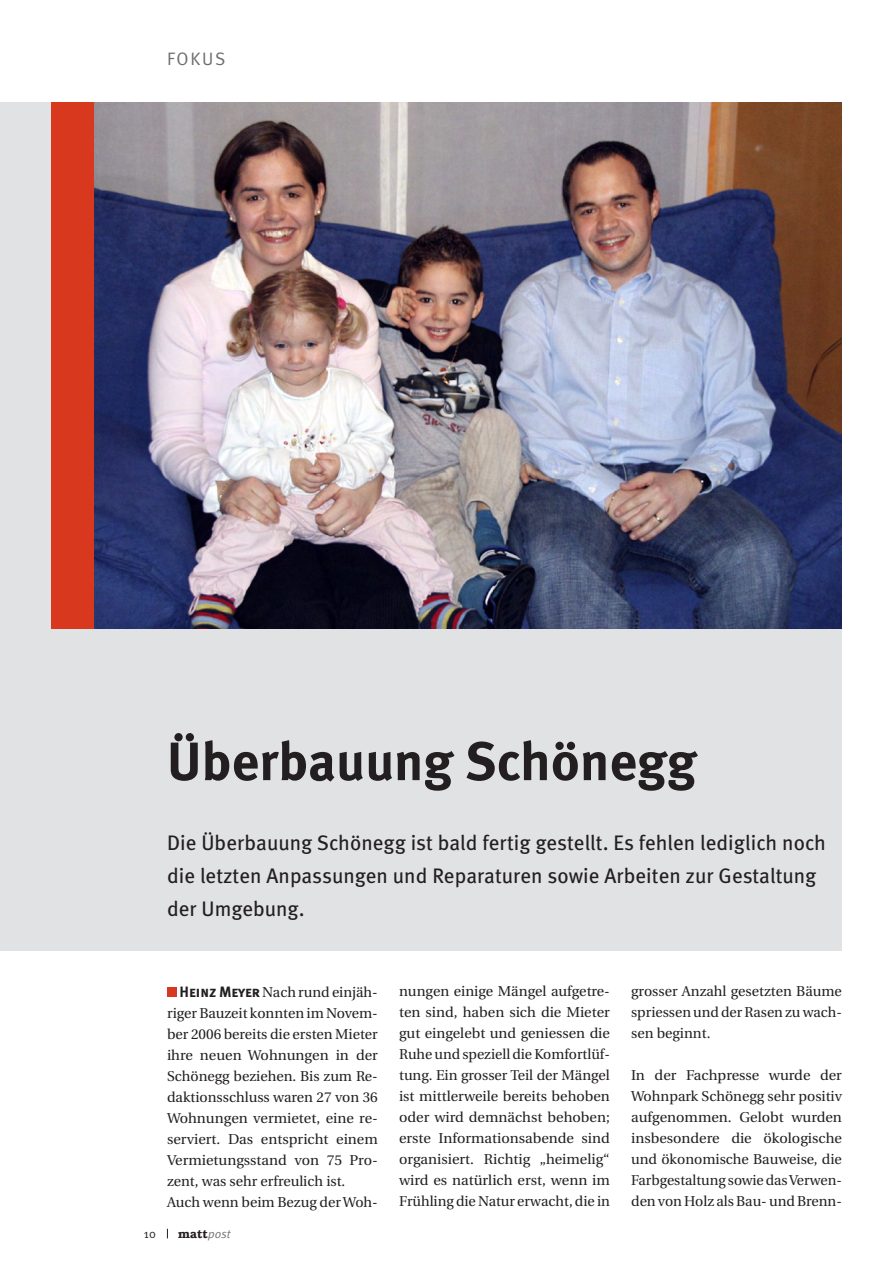
<style>
.page{position:relative;width:893px;height:1263px;background:#fff}
.page>*{position:absolute;margin:0;border:0;box-sizing:border-box;transform-origin:0 0}
.Titel_Hauptartikel{font:700 54px "Meta";letter-spacing:.005em;color:#231f20}
.Lead_Hauptartikel{font:21px/33px "Meta";letter-spacing:.005em;color:#231f20}
.Rubrik{font:18px "Meta Normal";letter-spacing:.1em;color:#6c6d70}
.Fliesstext{font:14.25px/21px "Utopia";color:#231f20;text-align:justify}
.t1{font:600 12px "Bookman";color:#231f20}
.t2{font:12px "Meta Normal";color:#231f20}
.s1{font-family:"Meta Bold Caps";font-size:15px}
.s2{font-family:"Meta";font-weight:400;font-style:italic;color:#727477}
</style>
<div class="page">
<div style="left:0;top:102px;width:842px;height:848px;background:#e1e2e4"></div>
<img style="left:94px;top:102px;width:748px;height:526px">
<div style="left:167px;top:986px;width:10px;height:10px;background:#d8381e"></div>
<div style="left:51px;top:102px;width:43px;height:526px;background:#d8381e"></div>
<p class="Rubrik" style="left:167px;top:49px;width:60px">FOKUS</p>
<p class="Titel_Hauptartikel" style="left:167px;top:729px;width:531px">Überbauung Schönegg</p>
<p class="Lead_Hauptartikel" style="left:167px;top:826px;width:660px">Die Überbauung Schönegg ist bald fertig gestellt. Es fehlen lediglich noch die letzten Anpassungen und Reparaturen sowie Arbeiten zur Gestaltung der Umgebung.</p>
<p class="Fliesstext" style="left:167px;top:981px;width:212px;text-indent:13px"><span class="s1">Heinz Meyer</span> Nach rund einjäh&shy;riger Bauzeit konnten im Novem&shy;ber 2006 bereits die ersten Mieter ihre neuen Wohnungen in der Schönegg beziehen. Bis zum Re&shy;daktionsschluss waren 27 von 36<br>Wohnungen vermietet, eine re&shy;serviert. Das entspricht einem Vermietungsstand von 75 Pro&shy;zent, was sehr erfreulich ist.</p>
<p class="Fliesstext" style="left:167px;top:1191px;width:212px">Auch wenn beim Bezug der Woh-</p>
<p class="t2" style="left:144px;top:1227px;width:13px">10</p>
<p class="t1" style="left:178px;top:1227px;width:54px">matt<span class="s2">post</span></p>
<p class="Fliesstext" style="left:399px;top:980px;width:212px">nungen einige Mängel aufgetre&shy;ten sind, haben sich die Mieter gut eingelebt und geniessen die Ruhe und speziell die Komfortlüf&shy;tung. Ein grosser Teil der Mängel ist mittlerweile bereits behoben oder wird demnächst behoben; erste Informationsabende sind organisiert. Richtig „heimelig“ wird es natürlich erst, wenn im Frühling die Natur erwacht, die in</p>
<p class="Fliesstext" style="left:631px;top:980px;width:212px">grosser Anzahl gesetzten Bäume spriessen und der Rasen zu wach&shy;sen beginnt.</p>
<p class="Fliesstext" style="left:631px;top:1064px;width:212px">In der Fachpresse wurde der Wohnpark Schönegg sehr positiv aufgenommen. Gelobt wurden insbesondere die ökologische und ökonomische Bauweise, die Farbgestaltung sowie das Verwen&shy;den von Holz als Bau- und Brenn-</p>
</div>
